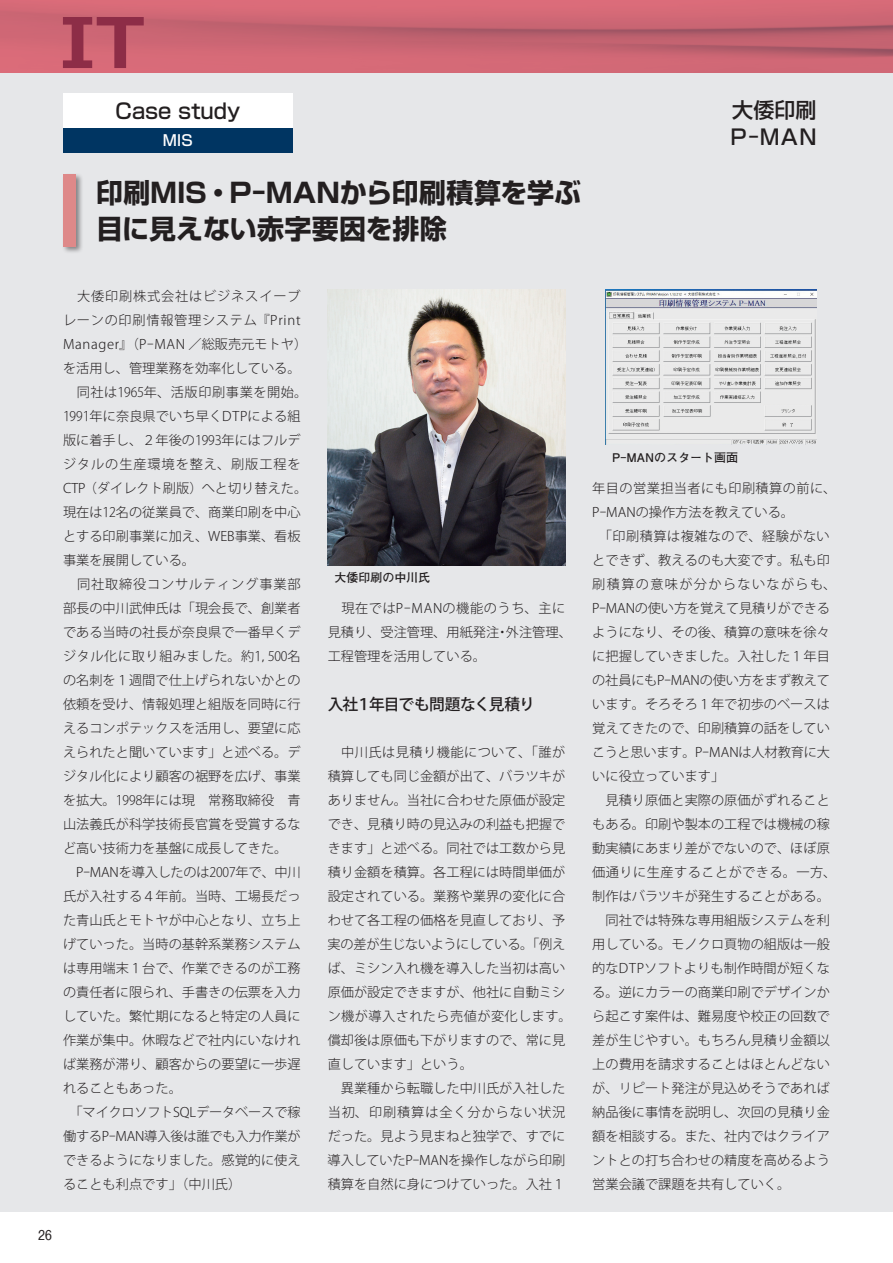
<style>
.page{position:relative;width:893px;height:1263px;background:#fff}
.page>*{position:absolute;margin:0;border:0;box-sizing:border-box;transform-origin:0 0}
.t1{font:700 27px/36px "Shin Go Pro";color:#231f20}
.t2{font:500 21px/27px "Shin Go Pro";letter-spacing:-.005em;color:#231f20}
.t3{font:500 15.75px "Koz Go Pro";letter-spacing:-.06em;color:#231f20}
.t4{font:500 15px "Shin Go Pro";color:#fff}
.t5{font:500 13.5px "Gothic BBB Pro";color:#231f20}
.t6{font:300 13.2px/24px "Koz Go Pro";color:#231f20}
.t7{font:700 12px "Futo Go B101 Pro";color:#231f20}
</style>
<div class="page">
<div style="left:0;top:72px;width:893px;height:1140px;background:#e6e7e9"></div>
<img style="left:0;top:0;width:893px;height:72px">
<div style="left:63px;top:94px;width:230px;height:59px;background:#003562"></div>
<div style="left:63px;top:94px;width:230px;height:34px;background:#fff"></div>
<svg style="left:63px;top:17px;width:81px;height:51px;background:#b44e62"></svg>
<div style="left:61px;top:173px;width:22px;height:81px;background:#231f20;opacity:.5"></div>
<div style="left:63px;top:174px;width:13px;height:73px;background:#de8989"></div>
<img style="left:328px;top:289px;width:237px;height:276px">
<img style="left:605px;top:289px;width:212px;height:156px">
<h2 class="t2" style="left:115px;top:95px;width:126px">Case study</h2>
<p class="t4" style="left:163px;top:128px;width:32px">MIS</p>
<h1 class="t1" style="left:96px;top:172px;width:487px">印刷MIS・P-MANから印刷積算を学ぶ目に見えない赤字要因を排除</h1>
<h2 class="t2" style="left:730px;top:94px;width:87px">大倭印刷<br>P-MAN</h2>
<p class="t6" style="left:63px;top:284px;width:246px">　大倭印刷株式会社はビジネスイーブレーンの印刷情報管理システム『Print<br>Manager』（P-MAN ／総販売元モトヤ）を活用し、管理業務を効率化している。　同社は1965年、活版印刷事業を開始。<br>1991年に奈良県でいち早くDTPによる組版に着手し、２年後の1993年にはフルデジタルの生産環境を整え、刷版工程を<br>CTP（ダイレクト刷版）へと切り替えた。現在は12名の従業員で、商業印刷を中心とする印刷事業に加え、WEB事業、看板事業を展開している。<br>　同社取締役コンサルティング事業部部長の中川武伸氏は「現会長で、創業者である当時の社長が奈良県で一番早くデジタル化に取り組みました。約1,500名の名刺を１週間で仕上げられないかとの依頼を受け、情報処理と組版を同時に行えるコンポテックスを活用し、要望に応えられたと聞いています」と述べる。デジタル化により顧客の裾野を広げ、事業を拡大。1998年には現　常務取締役　青山法義氏が科学技術長官賞を受賞するなど高い技術力を基盤に成長してきた。　P-MANを導入したのは2007年で、中川氏が入社する４年前。当時、工場長だった青山氏とモトヤが中心となり、立ち上げていった。当時の基幹系業務システムは専用端末１台で、作業できるのが工務の責任者に限られ、手書きの伝票を入力していた。繁忙期になると特定の人員に作業が集中。休暇などで社内にいなければ業務が滞り、顧客からの要望に一歩遅れることもあった。<br>　「マイクロソフトSQLデータベースで稼働するP-MAN導入後は誰でも入力作業ができるようになりました。感覚的に使えることも利点です」（中川氏）</p>
<p class="t5" style="left:38px;top:1224px;width:15px">26</p>
<p class="t7" style="left:334px;top:568px;width:97px">大倭印刷の中川氏</p>
<p class="t6" style="left:328px;top:596px;width:246px">　現在ではP-MANの機能のうち、主に見積り、受注管理、用紙発注・外注管理、工程管理を活用している。</p>
<p class="t3" style="left:328px;top:694px;width:209px">入社１年目でも問題なく見積り</p>
<p class="t6" style="left:328px;top:740px;width:246px">　中川氏は見積り機能について、「誰が積算しても同じ金額が出て、バラツキがありません。当社に合わせた原価が設定でき、見積り時の見込みの利益も把握できます」と述べる。同社では工数から見積り金額を積算。各工程には時間単価が設定されている。業務や業界の変化に合わせて各工程の価格を見直しており、予実の差が生じないようにしている。「例えば、ミシン入れ機を導入した当初は高い原価が設定できますが、他社に自動ミシン機が導入されたら売値が変化します。償却後は原価も下がりますので、常に見直しています」という。<br>　異業種から転職した中川氏が入社した当初、印刷積算は全く分からない状況だった。見よう見まねと独学で、すでに導入していたP-MANを操作しながら印刷積算を自然に身につけていった。入社１</p>
<p class="t7" style="left:612px;top:448px;width:127px">P-MANのスタート画面</p>
<p class="t6" style="left:592px;top:476px;width:246px">年目の営業担当者にも印刷積算の前に、<br>P-MANの操作方法を教えている。<br>　「印刷積算は複雑なので、経験がないとできず、教えるのも大変です。私も印刷積算の意味が分からないながらも、<br>P-MANの使い方を覚えて見積りができるようになり、その後、積算の意味を徐々に把握していきました。入社した１年目の社員にもP-MANの使い方をまず教えています。そろそろ１年で初歩のベースは覚えてきたので、印刷積算の話をしていこうと思います。P-MANは人材教育に大いに役立っています」<br>　見積り原価と実際の原価がずれることもある。印刷や製本の工程では機械の稼動実績にあまり差がでないので、ほぼ原価通りに生産することができる。一方、制作はバラツキが発生することがある。　同社では特殊な専用組版システムを利用している。モノクロ頁物の組版は一般的なDTPソフトよりも制作時間が短くなる。逆にカラーの商業印刷でデザインから起こす案件は、難易度や校正の回数で差が生じやすい。もちろん見積り金額以上の費用を請求することはほとんどないが、リピート発注が見込めそうであれば納品後に事情を説明し、次回の見積り金額を相談する。また、社内ではクライアントとの打ち合わせの精度を高めるよう営業会議で課題を共有していく。</p>
</div>
